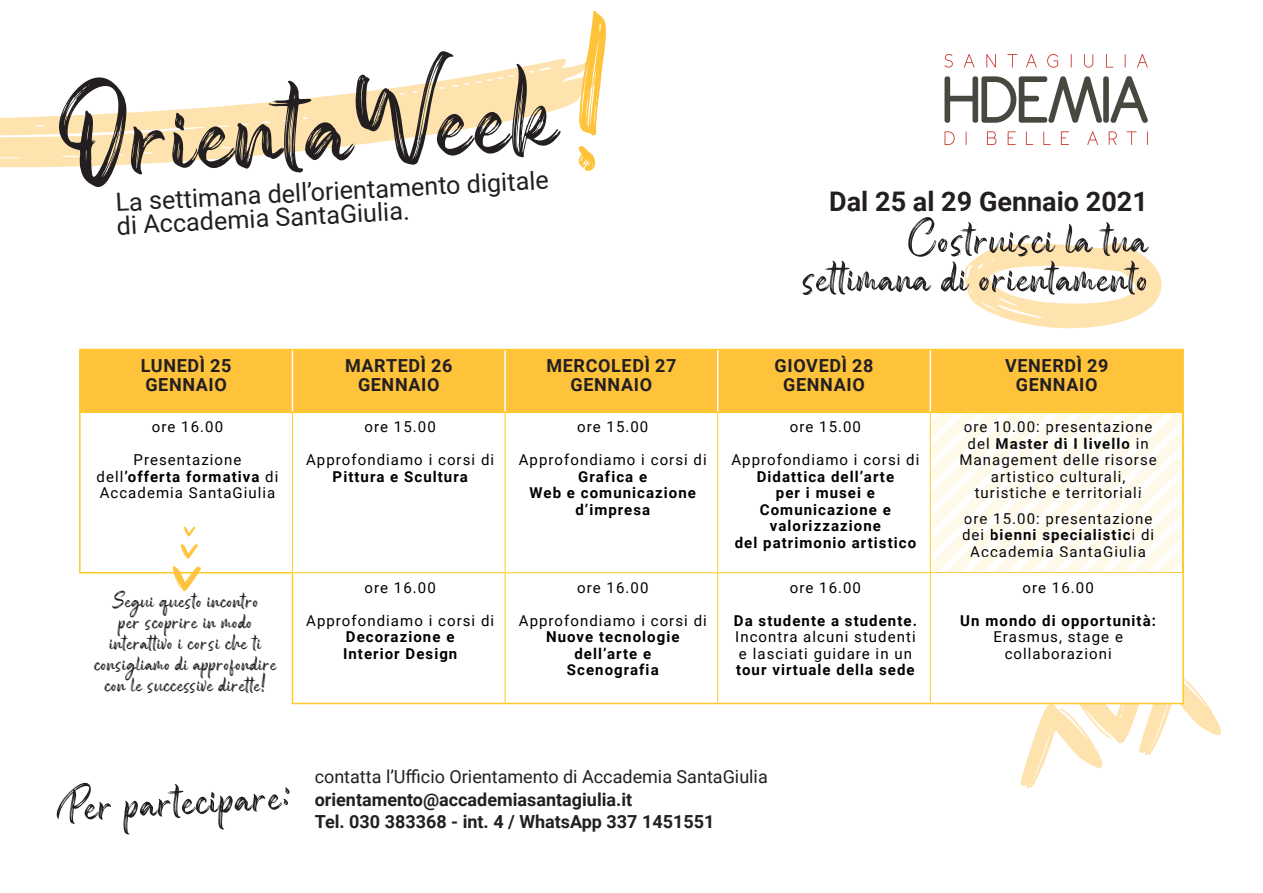
<style>
.page{position:relative;width:1263px;height:893px;background:#fff}
.page>*{position:absolute;margin:0;border:0;box-sizing:border-box;transform-origin:0 0}
.t1{font:221.85px "Someone";color:#fec23b}
.t2{font:153.3px "Someone";color:#231f20}
.t3{font:56.7px "Someone";color:#231f20}
.t4{font:56.1px "Someone";letter-spacing:.02em;color:#231f20}
.t5{font:27px/21px "Someone";letter-spacing:.02em;color:#231f20;text-align:center}
.t6{font:700 27px "Roboto";color:#231f20}
.t7{font:25.2px "Roboto";color:#231f20}
.t8{font:700 18px/19.5px "Roboto";letter-spacing:.035em;color:#231f20;text-align:center}
.t9{font:700 18px/22.5px "Roboto";color:#231f20}
.t10{font:18px "Roboto";color:#231f20}
.t11{font:15px/16.5px "Roboto";letter-spacing:.07em;color:#000002;text-align:center}
.t12{font:700 15px/16.5px "Roboto";letter-spacing:.07em;color:#000002;text-align:center}
.t13{font:15px "Roboto";letter-spacing:.07em;color:#04050a}
.t14{font:700 15px "Roboto";letter-spacing:.07em;color:#04050a}
.s1{font-weight:700}
.s2{font-weight:400}
</style>
<div class="page">
<svg style="left:1020px;top:678px;width:201px;height:110px"></svg>
<div style="left:81px;top:350px;width:1101px;height:62px;background:#fec23b"></div>
<div style="left:930px;top:573px;width:253px;height:130px;background:#fff"></div>
<hr style="left:79px;top:349px;width:213px;height:1px;background:#feca29">
<hr style="left:79px;top:350px;width:2px;height:62px;background:#feca29">
<hr style="left:292px;top:349px;width:213px;height:1px;background:#feca29">
<hr style="left:505px;top:349px;width:213px;height:1px;background:#feca29">
<hr style="left:718px;top:349px;width:212px;height:1px;background:#feca29">
<hr style="left:930px;top:349px;width:254px;height:1px;background:#feca29">
<hr style="left:79px;top:412px;width:213px;height:1px;background:#feca29">
<hr style="left:292px;top:412px;width:213px;height:1px;background:#feca29">
<hr style="left:505px;top:412px;width:213px;height:1px;background:#feca29">
<hr style="left:718px;top:412px;width:212px;height:1px;background:#feca29">
<hr style="left:930px;top:412px;width:254px;height:1px;background:#feca29">
<hr style="left:292px;top:350px;width:1px;height:62px;background:#fff">
<hr style="left:504px;top:350px;width:2px;height:62px;background:#fff">
<hr style="left:717px;top:350px;width:1px;height:62px;background:#fff">
<hr style="left:929px;top:350px;width:2px;height:62px;background:#fff">
<hr style="left:79px;top:413px;width:2px;height:159px;background:#feca29">
<hr style="left:292px;top:413px;width:1px;height:159px;background:#feca29">
<hr style="left:505px;top:413px;width:1px;height:159px;background:#feca29">
<hr style="left:717px;top:413px;width:1px;height:159px;background:#feca29">
<hr style="left:930px;top:413px;width:1px;height:159px;background:#feca29">
<hr style="left:293px;top:572px;width:212px;height:1px;background:#feca29">
<hr style="left:505px;top:572px;width:213px;height:1px;background:#feca29">
<hr style="left:505px;top:573px;width:1px;height:130px;background:#feca29">
<hr style="left:718px;top:572px;width:212px;height:1px;background:#feca29">
<hr style="left:717px;top:573px;width:1px;height:130px;background:#feca29">
<hr style="left:930px;top:572px;width:252px;height:1px;background:#feca29">
<hr style="left:930px;top:573px;width:1px;height:130px;background:#feca29">
<hr style="left:79px;top:572px;width:214px;height:1px;background:#feca29">
<hr style="left:292px;top:703px;width:213px;height:1px;background:#feca29">
<hr style="left:505px;top:703px;width:213px;height:1px;background:#feca29">
<hr style="left:718px;top:703px;width:212px;height:1px;background:#feca29">
<hr style="left:930px;top:703px;width:254px;height:1px;background:#feca29">
<hr style="left:1182px;top:350px;width:2px;height:62px;background:#feca29">
<hr style="left:1182px;top:413px;width:2px;height:160px;background:#feca29">
<hr style="left:1182px;top:573px;width:2px;height:130px;background:#feca29">
<hr style="left:292px;top:573px;width:1px;height:130px;background:#feca29">
<svg style="left:965px;top:243px;width:196px;height:85px"></svg>
<svg style="left:932px;top:414px;width:253px;height:159px"></svg>
<svg style="left:0;top:59px;width:597px;height:108px"></svg>
<svg style="left:944px;top:131px;width:204px;height:14px"></svg>
<svg style="left:944px;top:54px;width:204px;height:14px"></svg>
<svg style="left:944px;top:76px;width:204px;height:47px"></svg>
<svg style="left:173px;top:566px;width:28px;height:25px"></svg>
<svg style="left:181px;top:544px;width:17px;height:15px"></svg>
<svg style="left:184px;top:526px;width:11px;height:11px"></svg>
<h2 class="t2" style="left:52px;top:50px;width:500px;rotate:-3deg">OrientaWeek</h2>
<h3 class="t7" style="left:115px;top:185px;width:435px;rotate:-3deg">La settimana dell’orientamento digitale</h3>
<h3 class="t7" style="left:116px;top:208px;width:295px;rotate:-3deg">di Accademia SantaGiulia.</h3>
<h1 class="t1" style="left:570px;top:-18px;width:46px">!</h1>
<h3 class="t6" style="left:829px;top:182px;width:320px">Dal 25 al 29 Gennaio 2021</h3>
<h3 class="t4" style="left:907px;top:207px;width:243px">Costruisci la tua</h3>
<h3 class="t4" style="left:803px;top:245px;width:346px">settimana di orientamento</h3>
<p class="t8" style="left:141px;top:355px;width:92px;text-align:left">LUNEDÌ 25<br>GENNAIO</p>
<p class="t8" style="left:345px;top:355px;width:109px">MARTEDÌ 26<br>GENNAIO</p>
<p class="t8" style="left:546px;top:355px;width:131px">MERCOLEDÌ 27<br>GENNAIO</p>
<p class="t8" style="left:775px;top:355px;width:100px">GIOVEDÌ 28<br>GENNAIO</p>
<p class="t8" style="left:1005px;top:355px;width:105px">VENERDÌ 29<br>GENNAIO</p>
<p class="t11" style="left:152px;top:418px;width:73px">ore 16.00</p>
<p class="t11" style="left:97px;top:451px;width:183px">Presentazione dell<span class="s1">’offerta formativa</span> di<br>Accademia SantaGiulia</p>
<p class="t11" style="left:365px;top:418px;width:73px">ore 15.00</p>
<p class="t11" style="left:306px;top:451px;width:189px">Approfondiamo i corsi di</p>
<p class="t12" style="left:333px;top:467px;width:137px">Pittura e Scultura</p>
<p class="t11" style="left:577px;top:418px;width:73px">ore 15.00</p>
<p class="t11" style="left:519px;top:451px;width:189px">Approfondiamo i corsi di</p>
<p class="t12" style="left:530px;top:467px;width:168px">Grafica e<br>Web e comunicazione d’impresa</p>
<p class="t11" style="left:790px;top:418px;width:73px">ore 15.00</p>
<p class="t11" style="left:731px;top:451px;width:189px">Approfondiamo i corsi di</p>
<p class="t12" style="left:735px;top:467px;width:183px">Didattica dell’arte<br>per i musei e<br>Comunicazione e valorizzazione<br>del patrimonio artistico</p>
<p class="t13" style="left:964px;top:416px;width:92px">ore 10.00: p</p>
<p class="t14" style="left:967px;top:433px;width:183px"><span class="s2">del</span> Master di I livello <span class="s2">in</span></p>
<p class="t13" style="left:973px;top:449px;width:10px">a</p>
<p class="t13" style="left:1072px;top:449px;width:14px">el</p>
<p class="t13" style="left:1045px;top:416px;width:108px">presentazione</p>
<p class="t13" style="left:1045px;top:416px;width:10px">p</p>
<p class="t13" style="left:1045px;top:416px;width:10px">p</p>
<p class="t13" style="left:1045px;top:416px;width:10px">p</p>
<p class="t14" style="left:1063px;top:433px;width:5px">i</p>
<p class="t14" style="left:1063px;top:433px;width:5px">i</p>
<p class="t14" style="left:1063px;top:433px;width:5px">i</p>
<p class="t14" style="left:1063px;top:433px;width:5px">i</p>
<p class="t14" style="left:1063px;top:433px;width:5px">i</p>
<p class="t13" style="left:959px;top:449px;width:199px">Management delle risorse</p>
<p class="t13" style="left:973px;top:449px;width:10px">a</p>
<p class="t13" style="left:1072px;top:449px;width:14px">el</p>
<p class="t13" style="left:1036px;top:466px;width:9px">c</p>
<p class="t13" style="left:964px;top:508px;width:92px">ore 15.00: p</p>
<p class="t14" style="left:1060px;top:524px;width:10px">e</p>
<p class="t13" style="left:973px;top:449px;width:10px">a</p>
<p class="t13" style="left:1072px;top:449px;width:14px">el</p>
<p class="t13" style="left:991px;top:466px;width:136px">artistico culturali,</p>
<p class="t13" style="left:975px;top:482px;width:168px">turistiche e territoriali</p>
<p class="t13" style="left:1045px;top:508px;width:108px">presentazione</p>
<p class="t13" style="left:970px;top:541px;width:177px">Accademia SantaGiulia</p>
<p class="t13" style="left:973px;top:449px;width:10px">a</p>
<p class="t13" style="left:1072px;top:449px;width:14px">el</p>
<p class="t13" style="left:1036px;top:466px;width:9px">c</p>
<p class="t13" style="left:973px;top:449px;width:10px">a</p>
<p class="t13" style="left:1072px;top:449px;width:14px">el</p>
<p class="t13" style="left:1036px;top:466px;width:9px">c</p>
<p class="t13" style="left:973px;top:449px;width:10px">a</p>
<p class="t13" style="left:1072px;top:449px;width:14px">el</p>
<p class="t13" style="left:1036px;top:466px;width:9px">c</p>
<p class="t13" style="left:973px;top:449px;width:10px">a</p>
<p class="t13" style="left:1072px;top:449px;width:14px">el</p>
<p class="t13" style="left:1036px;top:466px;width:9px">c</p>
<p class="t13" style="left:1036px;top:466px;width:9px">c</p>
<p class="t14" style="left:962px;top:524px;width:194px"><span class="s2">dei</span> bienni specialistic<span class="s2">i di</span></p>
<p class="t14" style="left:1060px;top:524px;width:10px">e</p>
<p class="t14" style="left:1060px;top:524px;width:10px">e</p>
<h3 class="t5" style="left:94px;top:591px;width:184px">Segui questo incontro<br>per scoprire in modo interattivo i corsi che ti consigliamo di approfondire con le successive dirette!</h3>
<p class="t11" style="left:365px;top:578px;width:73px">ore 16.00</p>
<p class="t11" style="left:306px;top:611px;width:189px">Approfondiamo i corsi di</p>
<p class="t12" style="left:343px;top:628px;width:116px;text-align:left">Decorazione e<br>Interior Design</p>
<p class="t11" style="left:577px;top:578px;width:73px">ore 16.00</p>
<p class="t11" style="left:519px;top:611px;width:189px">Approfondiamo i corsi di</p>
<p class="t12" style="left:546px;top:628px;width:135px">Nuove tecnologie dell’arte e<br>Scenografia</p>
<p class="t11" style="left:790px;top:578px;width:73px">ore 16.00</p>
<p class="t12" style="left:734px;top:611px;width:185px">Da studente a studente.</p>
<p class="t11" style="left:735px;top:628px;width:182px;text-align:left">Incontra alcuni studenti e lasciati guidare in un</p>
<p class="t12" style="left:736px;top:661px;width:180px">tour virtuale della sede</p>
<h3 class="t3" style="left:54px;top:775px;width:237px;rotate:-3deg">Per partecipare:</h3>
<p class="t10" style="left:315px;top:764px;width:455px">contatta l’Ufficio Orientamento di Accademia SantaGiulia</p>
<p class="t9" style="left:315px;top:787px;width:401px">orientamento@accademiasantagiulia.it<br>Tel. 030 383368 - int. 4 / WhatsApp 337 1451551</p>
<p class="t11" style="left:1022px;top:578px;width:73px">ore 16.00</p>
<p class="t12" style="left:960px;top:611px;width:197px">Un mondo di opportunità:</p>
<p class="t11" style="left:993px;top:628px;width:131px">Erasmus, stage e collaborazioni</p>
</div>
